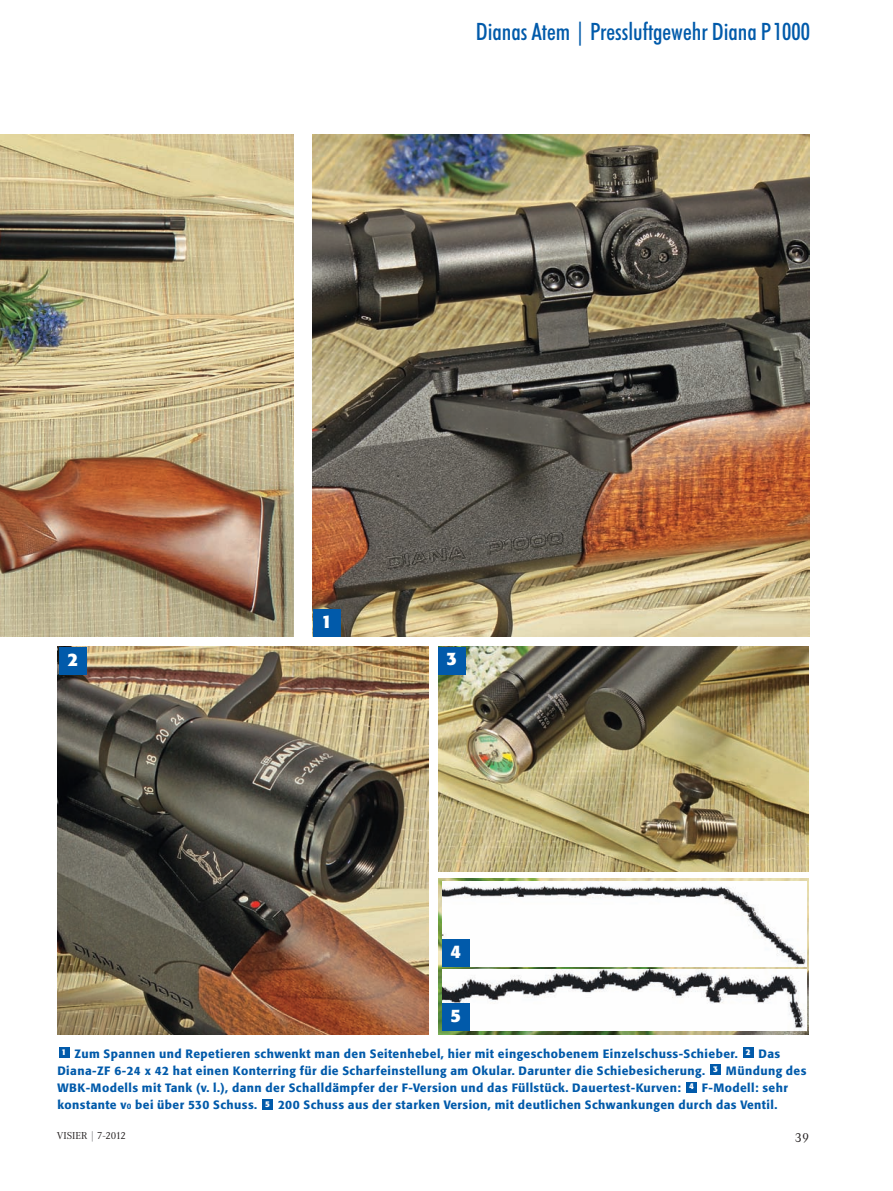
<style>
.page{position:relative;width:893px;height:1191px;background:#fff}
.page>*{position:absolute;margin:0;border:0;box-sizing:border-box;transform-origin:0 0}
.t1{font:500 condensed 24px "Futura BT";color:#015aaa}
.t2{font:700 18px "Formata";color:#fff}
.t3{font:13.5px "Corporate A";color:#231f20}
.t4{font:500 12px "Formata";letter-spacing:.035em;color:#015aaa}
.t5{font:10.5px "Corporate A";color:#231f20}
.t6{font:700 8.25px "Formata";color:#fff}
.s1{font-size:7.8px}
.s2{color:#6c6d70}
</style>
<div class="page">
<img style="left:0;top:134px;width:294px;height:502px">
<img style="left:312px;top:135px;width:497px;height:501px">
<img style="left:58px;top:647px;width:370px;height:388px">
<img style="left:438px;top:647px;width:371px;height:224px">
<img style="left:438px;top:878px;width:371px;height:156px">
<img style="left:442px;top:969px;width:364px;height:61px">
<img style="left:442px;top:882px;width:364px;height:84px">
<div style="left:263px;top:1099px;width:10px;height:10px;background:#015aaa"></div>
<div style="left:686px;top:1082px;width:10px;height:10px;background:#015aaa"></div>
<div style="left:710px;top:1064px;width:11px;height:11px;background:#015aaa"></div>
<div style="left:743px;top:1047px;width:10px;height:10px;background:#015aaa"></div>
<div style="left:59px;top:1047px;width:10px;height:10px;background:#015aaa"></div>
<div style="left:313px;top:609px;width:27px;height:27px;background:#015aaa"></div>
<div style="left:60px;top:647px;width:27px;height:27px;background:#015aaa"></div>
<div style="left:438px;top:647px;width:27px;height:27px;background:#015aaa"></div>
<div style="left:442px;top:939px;width:27px;height:27px;background:#015aaa"></div>
<div style="left:442px;top:1003px;width:27px;height:27px;background:#015aaa"></div>
<p class="t1" style="left:476px;top:22px;width:336px">Dianas Atem | Pressluftgewehr Diana P1000</p>
<p class="t2" style="left:321px;top:613px;width:12px">1</p>
<p class="t2" style="left:68px;top:651px;width:12px">2</p>
<p class="t2" style="left:447px;top:651px;width:12px">3</p>
<p class="t2" style="left:450px;top:943px;width:12px">4</p>
<p class="t2" style="left:451px;top:1007px;width:12px">5</p>
<p class="t4" style="left:74px;top:1048px;width:665px">Zum Spannen und Repetieren schwenkt man den Seitenhebel, hier mit eingeschobenem Einzelschuss-Schieber.</p>
<p class="t4" style="left:758px;top:1048px;width:23px">Das</p>
<p class="t4" style="left:57px;top:1065px;width:649px">Diana-ZF 6-24 x 42 hat einen Konterring für die Scharfeinstellung am Okular. Darunter die Schiebesicherung.</p>
<p class="t4" style="left:726px;top:1065px;width:82px">Mündung des</p>
<p class="t4" style="left:57px;top:1082px;width:625px">WBK-Modells mit Tank (v. l.), dann der Schalldämpfer der F-Version und das Füllstück. Dauertest-Kurven:</p>
<p class="t4" style="left:702px;top:1082px;width:88px">F-Modell: sehr</p>
<p class="t4" style="left:57px;top:1099px;width:201px">konstante v<span class="s1">0</span> bei über 530 Schuss.</p>
<p class="t4" style="left:278px;top:1099px;width:501px">200 Schuss aus der starken Version, mit deutlichen Schwankungen durch das Ventil.</p>
<p class="t6" style="left:62px;top:1048px;width:6px">1</p>
<p class="t6" style="left:746px;top:1048px;width:6px">2</p>
<p class="t6" style="left:713px;top:1065px;width:6px">3</p>
<p class="t6" style="left:689px;top:1082px;width:6px">4</p>
<p class="t6" style="left:265px;top:1100px;width:6px">5</p>
<p class="t5" style="left:57px;top:1132px;width:71px">VISIER <span class="s2">|</span> 7-2012</p>
<p class="t3" style="left:795px;top:1132px;width:16px">39</p>
</div>
